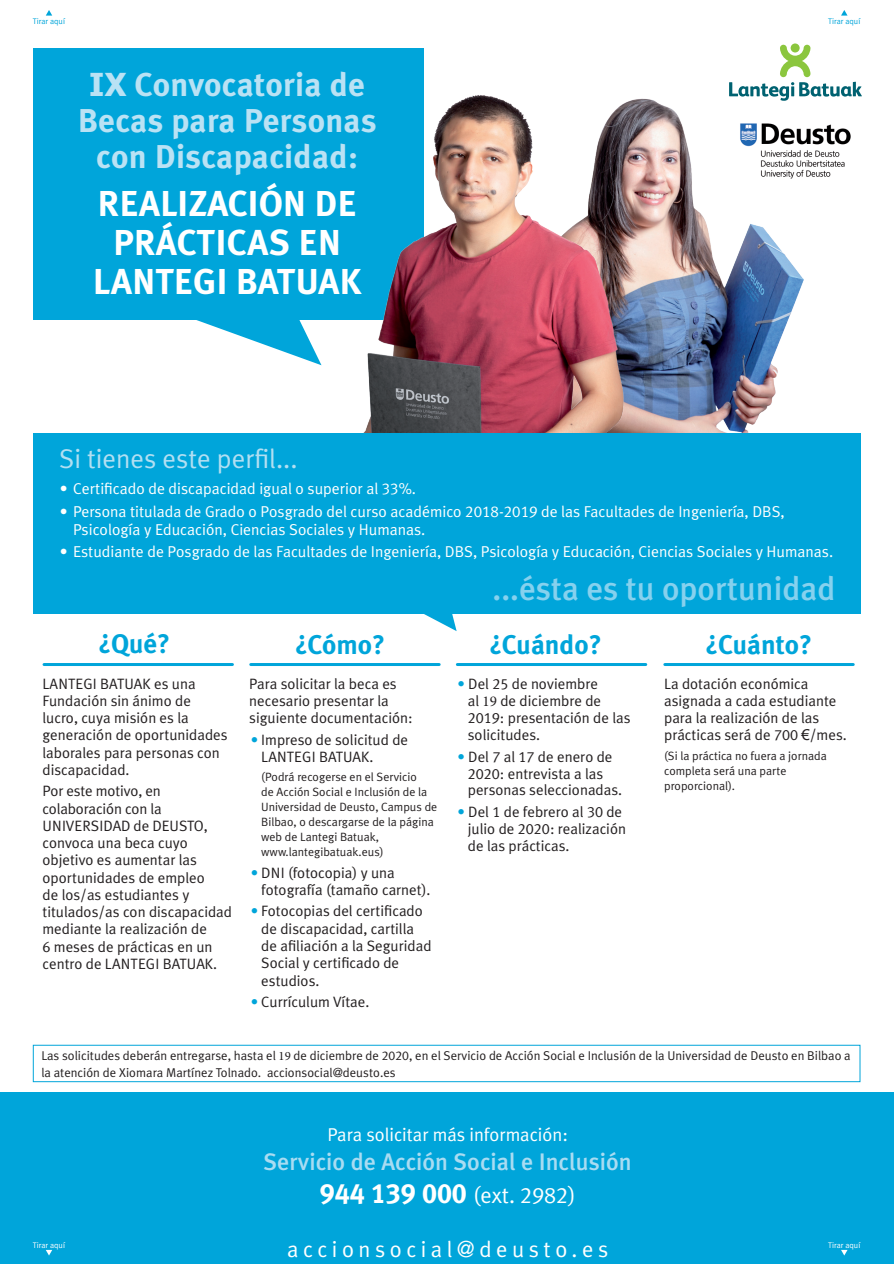
<style>
.page{position:relative;width:894px;height:1264px;background:#fff}
.page>*{position:absolute;margin:0;border:0;box-sizing:border-box;transform-origin:0 0}
.t1{font:700 36px/39px "Meta Plus";color:#fff;text-align:center}
.t2{font:700 33px/36px "Meta Plus";letter-spacing:.01em;color:#bae2f4;text-align:center}
.t3{font:500 33px "Meta Plus";color:#86d1ee}
.t4{font:27.9px "Meta Plus Bold Caps";color:#fff}
.t5{font:700 27px "Meta Plus";color:#00a5da}
.t6{font:27px "Meta Plus Normal";color:#b2dff2}
.t7{font:500 24px "Meta Plus";color:#a9dcf2}
.t8{font:22.5px "Meta Plus Normal";letter-spacing:.2em;color:#fff}
.t9{font:18.6px "Meta Plus Normal";color:#fff}
.t10{font:15.75px/18px "Meta Plus Normal";color:#fff}
.t11{font:15px/17.2px "Meta Plus Normal";color:#231f20}
.t12{font:12.75px/16.8px "Meta Plus Normal";color:#231f20}
.t13{font:12px/15px "Meta Plus Normal";color:#231f20}
.t14{font:8.1px "Meta Plus Normal";color:#00a5da}
.t15{font:8.1px "Meta Plus Normal";color:#fff}
.s1{font-family:"Tahoma";font-size:31.5px}
.s2{font-family:"Meta Plus Normal Caps"}
.s3{color:#00a5da}
.s4{font-family:"Minion Pro"}
.s5{font-family:"Arial"}
.s6{font-family:"Meta Plus Normal Caps";font-size:22.5px}
.s7{font-family:"Meta Plus Normal";font-size:22.5px}
</style>
<div class="page">
<div style="left:33px;top:48px;width:390px;height:271px;background:#00a5da"></div>
<svg style="left:110px;top:319px;width:200px;height:42px"></svg>
<img style="left:672px;top:109px;width:132px;height:324px">
<img style="left:310px;top:58px;width:362px;height:375px">
<div style="left:33px;top:433px;width:827px;height:180px;background:#00a5da"></div>
<svg style="left:311px;top:613px;width:145px;height:18px"></svg>
<div style="left:0;top:1092px;width:894px;height:171px;background:#00a5da"></div>
<div style="left:33px;top:1044px;width:827px;height:38px;border:1px solid #00a5da"></div>
<hr style="left:251px;top:663px;width:188px;height:3px;background:#00a5da">
<hr style="left:457px;top:663px;width:188px;height:3px;background:#00a5da">
<hr style="left:665px;top:663px;width:188px;height:3px;background:#00a5da">
<hr style="left:44px;top:663px;width:188px;height:3px;background:#00a5da">
<svg style="left:46px;top:10px;width:6px;height:6px"></svg>
<svg style="left:841px;top:10px;width:6px;height:6px"></svg>
<svg style="left:46px;top:1249px;width:6px;height:6px"></svg>
<svg style="left:841px;top:1249px;width:6px;height:6px"></svg>
<img style="left:733px;top:116px;width:118px;height:67px">
<svg style="left:729px;top:45px;width:132px;height:56px"></svg>
<div style="left:790px;top:43px;width:9px;height:9px;background:#8bc63e;border-radius:50%"></div>
<p class="t14" style="left:33px;top:17px;width:34px">Tirar aquí</p>
<p class="t14" style="left:828px;top:17px;width:34px">Tirar aquí</p>
<p class="t2" style="left:78px;top:67px;width:300px"><span class="s1">IX</span> Convocatoria de<br>Becas para Personas con Discapacidad:</p>
<p class="t1" style="left:93px;top:184px;width:270px">REALIZACIÓN DE<br>PRÁCTICAS EN<br>LANTEGI BATUAK</p>
<p class="t6" style="left:59px;top:443px;width:240px">Si tienes este perfil...</p>
<p class="t10" style="left:60px;top:480px;width:358px">• Certificado de discapacidad igual o superior al <span class="s2">33</span>%.</p>
<p class="t10" style="left:73px;top:502px;width:713px;text-indent:-13px">• Persona titulada de Grado o Posgrado del curso académico <span class="s2">2018-2019</span> de las Facultades de Ingeniería, DBS,<br>Psicología y Educación, Ciencias Sociales y Humanas.</p>
<p class="t10" style="left:60px;top:542px;width:775px">• Estudiante de Posgrado de las Facultades de Ingeniería, DBS, Psicología y Educación, Ciencias Sociales y Humanas.</p>
<p class="t3" style="left:492px;top:569px;width:344px">...ésta es tu oportunidad</p>
<p class="t5" style="left:99px;top:628px;width:73px">¿Qué?</p>
<p class="t5" style="left:295px;top:629px;width:91px">¿Cómo?</p>
<p class="t5" style="left:489px;top:629px;width:114px">¿Cuándo?</p>
<p class="t5" style="left:706px;top:629px;width:108px">¿Cuánto?</p>
<p class="t11" style="left:42px;top:674px;width:187px">LANTEGI BATUAK es una<br>Fundación sin ánimo de lucro, cuya misión es la generación de oportunidades laborales para personas con discapacidad.</p>
<p class="t11" style="left:42px;top:782px;width:191px">Por este motivo, en colaboración con la<br>UNIVERSIDAD de DEUSTO, convoca una beca cuyo objetivo es aumentar las oportunidades de empleo<br>de los/as estudiantes y titulados/as con discapacidad mediante la realización de<br>6 meses de prácticas en un centro de LANTEGI BATUAK.</p>
<p class="t11" style="left:249px;top:674px;width:165px">Para solicitar la beca es necesario presentar la siguiente documentación:</p>
<p class="t11" style="left:261px;top:730px;width:148px;text-indent:-10px"><span class="s3">•</span> Impreso de solicitud de<br>LANTEGI BATUAK.</p>
<p class="t13" style="left:261px;top:769px;width:177px">(Podrá recogerse en el Servicio<br>de Acción Social e Inclusión de la<br>Universidad de Deusto, Campus de<br>Bilbao, o descargarse de la página web de Lantegi Batuak,</p>
<p class="t13" style="left:261px;top:844px;width:124px">www.lantegibatuak.eus)</p>
<p class="t11" style="left:261px;top:863px;width:171px;text-indent:-10px"><span class="s3">•</span> DNI (fotocopia) y una fotografía (tamaño carnet).</p>
<p class="t11" style="left:261px;top:902px;width:172px;text-indent:-10px"><span class="s3">•</span> Fotocopias del certificado de discapacidad, cartilla de afiliación a la Seguridad<br>Social y certificado de estudios.</p>
<p class="t11" style="left:251px;top:993px;width:120px"><span class="s3">•</span> Currículum Vítae.</p>
<p class="t11" style="left:468px;top:674px;width:164px;text-indent:-10px"><span class="s3">•</span> Del <span class="s2">25</span> de noviembre<br>al <span class="s4">19</span> de diciembre de<br><span class="s2">2019</span>: presentación de las solicitudes.</p>
<p class="t11" style="left:468px;top:748px;width:156px;line-height:16.8px;text-indent:-10px"><span class="s3">•</span> Del <span class="s2">7</span> al <span class="s2">17</span> de enero de<br><span class="s2">2020</span>: entrevista a las personas seleccionadas.</p>
<p class="t11" style="left:468px;top:803px;width:160px;line-height:16.8px;text-indent:-10px"><span class="s3">•</span> Del <span class="s2">1</span> de febrero al <span class="s2">30</span> de julio de <span class="s2">2020</span>: realización de las prácticas.</p>
<p class="t11" style="left:664px;top:674px;width:184px">La dotación económica asignada a cada estudiante para la realización de las prácticas será de <span class="s2">700</span> <span class="s5">€</span>/mes.</p>
<p class="t13" style="left:664px;top:748px;width:164px">(Si la práctica no fuera a jornada completa será una parte proporcional).</p>
<p class="t12" style="left:41px;top:1046px;width:811px">Las solicitudes deberán entregarse, hasta el <span class="s4">19</span> de diciembre de <span class="s2">2020</span>, en el Servicio de Acción Social e Inclusión de la Universidad de Deusto en Bilbao a la atención de Xiomara Martínez Tolnado. accionsocial@deusto.es</p>
<p class="t9" style="left:327px;top:1123px;width:242px">Para solicitar más información:</p>
<p class="t7" style="left:264px;top:1148px;width:369px">Servicio de Acción Social e Inclusión</p>
<p class="t4" style="left:320px;top:1176px;width:257px">944 139 000 <span class="s6">(</span><span class="s7">ext.</span> <span class="s6">2982)</span></p>
<p class="t8" style="left:287px;top:1236px;width:322px">accionsocial@deusto.es</p>
<p class="t15" style="left:33px;top:1240px;width:34px">Tirar aquí</p>
<p class="t15" style="left:828px;top:1240px;width:34px">Tirar aquí</p>
</div>
